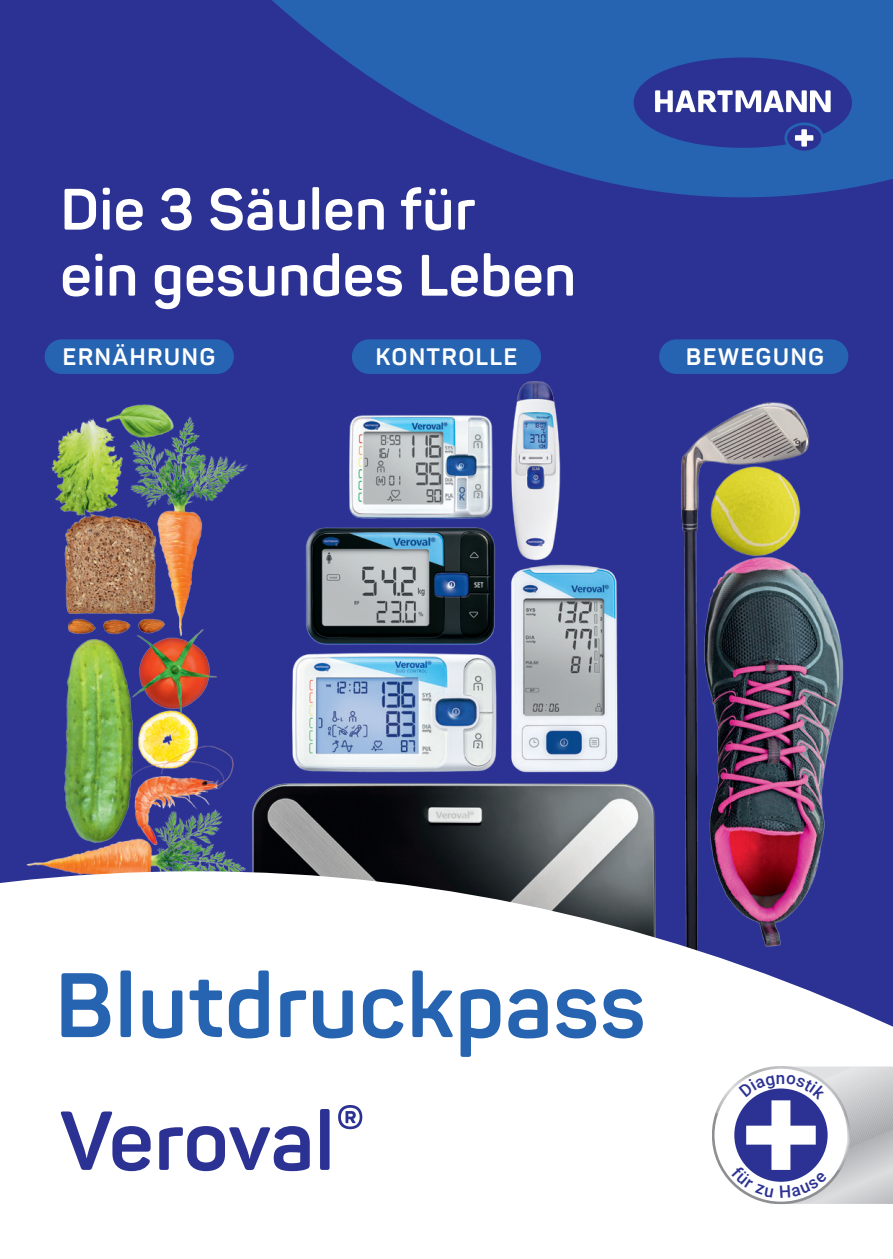
<style>
.page{position:relative;width:893px;height:1259px;background:#fff}
.page>*{position:absolute;margin:0;border:0;box-sizing:border-box;transform-origin:0 0}
.t1{font:700 90px "Panton";color:#2663b0}
.t2{font:700 82.2px "Panton";letter-spacing:-.01em;color:#2c3293}
.t3{font:700 57.3px/66px "Panton";color:#fff}
.t4{font:700 23.4px "Panton";letter-spacing:.05em;color:#fff}
.t5{font:500 17.1px "Roboto";color:#2c3293}
</style>
<div class="page">
<img style="left:0;top:197px;width:893px;height:674px">
<svg style="left:0;top:871px;width:893px;height:156px"></svg>
<svg style="left:0;top:0;width:893px;height:197px;background:#2948a0"></svg>
<svg style="left:787px;top:125px;width:34px;height:26px"></svg>
<svg style="left:634px;top:58px;width:218px;height:90px;background:#4454a5"></svg>
<div style="left:352px;top:339px;width:189px;height:35px;background:#2663b0;border-radius:17px"></div>
<div style="left:659px;top:339px;width:189px;height:35px;background:#2663b0;border-radius:17px"></div>
<div style="left:45px;top:339px;width:189px;height:35px;background:#2663b0;border-radius:17px"></div>
<svg style="left:712px;top:1066px;width:181px;height:138px"></svg>
<p class="t3" style="left:60px;top:176px;width:518px">Die 3 Säulen für<br>ein gesundes Leben</p>
<p class="t4" style="left:63px;top:342px;width:154px">ERNÄHRUNG</p>
<p class="t4" style="left:376px;top:342px;width:143px">KONTROLLE</p>
<p class="t4" style="left:686px;top:342px;width:140px">BEWEGUNG</p>
<h1 class="t1" style="left:55px;top:948px;width:593px">Blutdruckpass</h1>
<h2 class="t2" style="left:60px;top:1089px;width:307px">Veroval<sup>®</sup></h2>
<p class="t5" style="left:776px;top:1065px;width:11px">n</p>
</div>
